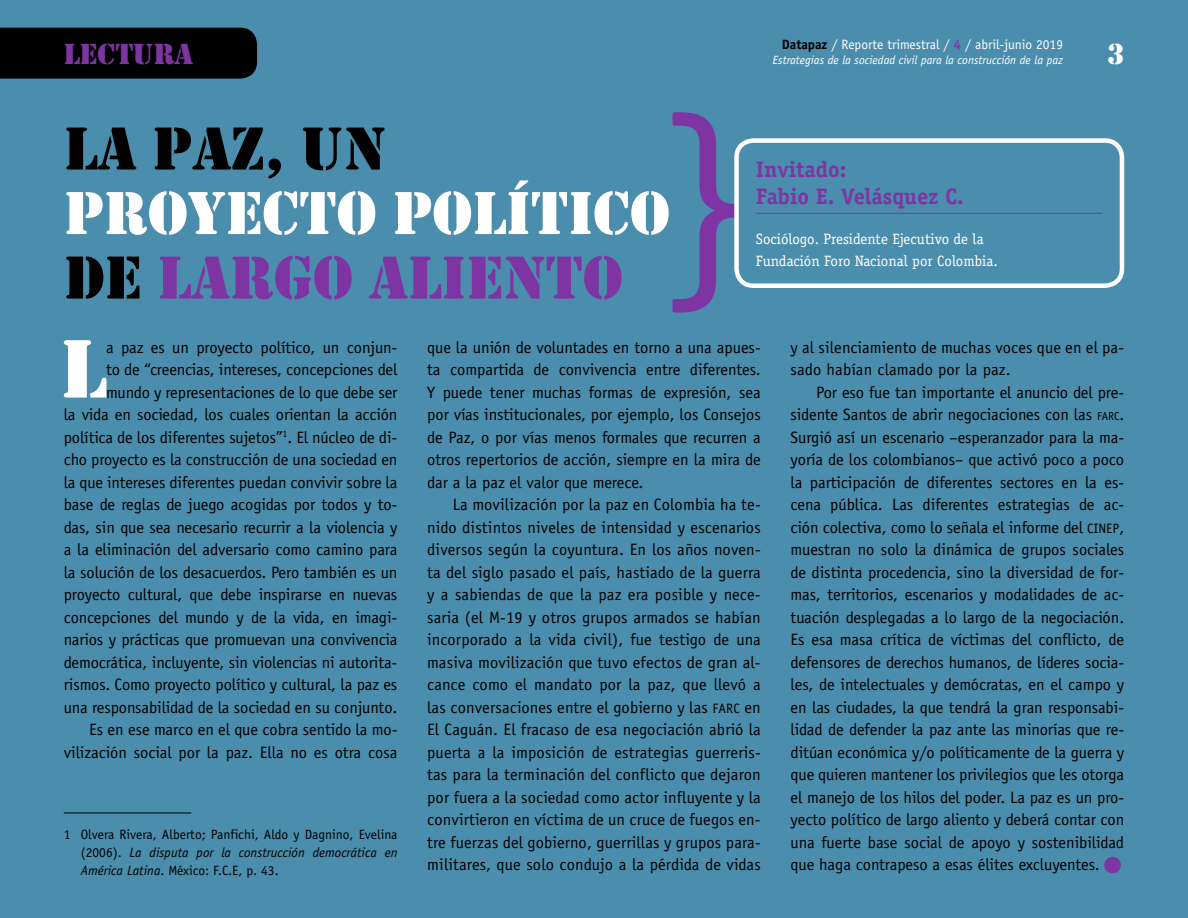
<style>
.page{position:relative;width:1188px;height:918px;background:#4b8dac}
.page>*{position:absolute;margin:0;border:0;box-sizing:border-box;transform-origin:0 0}
.t1{font:76.65px "Stencil Std";color:#fff}
.t2{font:63px/64.5px "Stencil";color:#fff}
.t3{font:63px "Stencil";color:#000}
.t4{font:27px "Stencil Std";color:#7e35a3}
.t5{font:27px "Stencil Std";color:#fff}
.t6{font:700 22.5px/27px "Officina Serif Std";color:#7e35a3}
.t7{font:16.5px/22.5px "Officina Sans Std";letter-spacing:-.005em;color:#000;text-align:justify}
.t8{font:15px/22.5px "Officina Serif Std";color:#fff}
.t9{font:13.5px/18px "Officina Sans Std";color:#000;text-align:justify}
.t10{font:13.5px "Officina Sans Std";color:#fff}
.t11{font:italic 12px "Officina Sans Std";color:#fff}
.s1{font-weight:700;color:#000}
.s2{font-weight:700;color:#7e35a3}
.s3{color:#000}
.s4{color:#7e35a3}
.s5{font-style:italic}
.s6{font-size:13.65px}
.s7{font-size:11.55px}
</style>
<div class="page">
<div style="left:0;top:28px;width:257px;height:51px;background:#000"></div>
<hr style="left:64px;top:813px;width:127px;height:1px;background:#000">
<svg style="left:673px;top:112px;width:70px;height:201px"></svg>
<div style="left:737px;top:141px;width:385px;height:145px;background:#4b8dac;border-radius:17px"></div>
<hr style="left:756px;top:213px;width:346px;height:1px;background:#7e35a3">
<div style="left:734px;top:138px;width:390px;height:150px;border:4px solid #fff;border-radius:17px"></div>
<p class="t10" style="left:782px;top:37px;width:283px"><span class="s1">Datapaz</span> / Reporte trimestral / <span class="s2">4</span> / abril-junio 2019</p>
<p class="t11" style="left:773px;top:53px;width:292px">Estrategias de la sociedad civil para la construcción de la paz</p>
<h3 class="t4" style="left:64px;top:37px;width:131px">LECTURA</h3>
<h3 class="t5" style="left:1107px;top:37px;width:19px">3</h3>
<h2 class="t3" style="left:64px;top:112px;width:324px">LA PAZ, UN</h2>
<h2 class="t2" style="left:64px;top:182px;width:608px">PROYECTO POLÍTICO<br><span class="s3">DE</span> <span class="s4">LARGO ALIENTO</span></h2>
<h3 class="t6" style="left:756px;top:156px;width:209px">Invitado:<br>Fabio E. Velásquez C.</h3>
<p class="t8" style="left:756px;top:228px;width:244px">Sociólogo. Presidente Ejecutivo de la<br>Fundación Foro Nacional por Colombia.</p>
<h1 class="t1" style="left:61px;top:319px;width:47px">L</h1>
<p class="t7" style="left:64px;top:336px;width:335px;text-align:right">a paz es un proyecto político, un conjun-<br>to de “creencias, intereses, concepciones del mundo y representaciones de lo que debe ser<br>la vida en sociedad, los cuales orientan la acción política de los diferentes sujetos”<sup>1</sup>. El núcleo de di&shy;cho proyecto es la construcción de una sociedad en la que intereses diferentes puedan convivir sobre la base de reglas de juego acogidas por todos y to&shy;das, sin que sea necesario recurrir a la violencia y a la eliminación del adversario como camino para la solución de los desacuerdos. Pero también es un proyecto cultural, que debe inspirarse en nuevas concepciones del mundo y de la vida, en imagi&shy;narios y prácticas que promuevan una convivencia democrática, incluyente, sin violencias ni autorita&shy;rismos. Como proyecto político y cultural, la paz es una responsabilidad de la sociedad en su conjunto.<br>Es en ese marco en el que cobra sentido la mo&shy;vilización social por la paz. Ella no es otra cosa</p>
<p class="t9" style="left:81px;top:826px;width:318px;text-indent:-17px">1 Olvera Rivera, Alberto; Panfichi, Aldo y Dagnino, Evelina (2006). <span class="s5">La disputa por la construcción democrática en América Latina</span>. México: F.C.E, p. 43.</p>
<p class="t7" style="left:427px;top:336px;width:335px">que la unión de voluntades en torno a una apues&shy;ta compartida de convivencia entre diferentes.<br>Y puede tener muchas formas de expresión, sea por vías institucionales, por ejemplo, los Consejos de Paz, o por vías menos formales que recurren a otros repertorios de acción, siempre en la mira de dar a la paz el valor que merece.</p>
<p class="t7" style="left:427px;top:493px;width:335px;text-indent:26px">La movilización por la paz en Colombia ha te&shy;nido distintos niveles de intensidad y escenarios diversos según la coyuntura. En los años noven&shy;ta del siglo pasado el país, hastiado de la guerra y a sabiendas de que la paz era posible y nece&shy;saria (el M-19 y otros grupos armados se habían incorporado a la vida civil), fue testigo de una masiva movilización que tuvo efectos de gran al&shy;cance como el mandato por la paz, que llevó a las conversaciones entre el gobierno y las <span class="s6">FARC</span> en El Caguán. El fracaso de esa negociación abrió la puerta a la imposición de estrategias guerreris&shy;tas para la terminación del conflicto que dejaron por fuera a la sociedad como actor influyente y la convirtieron en víctima de un cruce de fuegos en&shy;tre fuerzas del gobierno, guerrillas y grupos para&shy;militares, que solo condujo a la pérdida de vidas</p>
<p class="t7" style="left:791px;top:336px;width:335px">y al silenciamiento de muchas voces que en el pa&shy;sado habían clamado por la paz.</p>
<p class="t7" style="left:791px;top:381px;width:335px;text-indent:26px">Por eso fue tan importante el anuncio del pre&shy;sidente Santos de abrir negociaciones con las <span class="s7">FARC</span>.<br>Surgió así un escenario –esperanzador para la ma&shy;yoría de los colombianos– que activó poco a poco la participación de diferentes sectores en la es&shy;cena pública. Las diferentes estrategias de ac&shy;ción colectiva, como lo señala el informe del <span class="s6">CINEP</span>, muestran no solo la dinámica de grupos sociales de distinta procedencia, sino la diversidad de for&shy;mas, territorios, escenarios y modalidades de ac&shy;tuación desplegadas a lo largo de la negociación.<br>Es esa masa crítica de víctimas del conflicto, de defensores de derechos humanos, de líderes socia&shy;les, de intelectuales y demócratas, en el campo y en las ciudades, la que tendrá la gran responsabi&shy;lidad de defender la paz ante las minorías que re&shy;ditúan económica y/o políticamente de la guerra y que quieren mantener los privilegios que les otorga el manejo de los hilos del poder. La paz es un pro&shy;yecto político de largo aliento y deberá contar con una fuerte base social de apoyo y sostenibilidad que haga contrapeso a esas élites excluyentes. <span class="s4">■</span></p>
</div>
